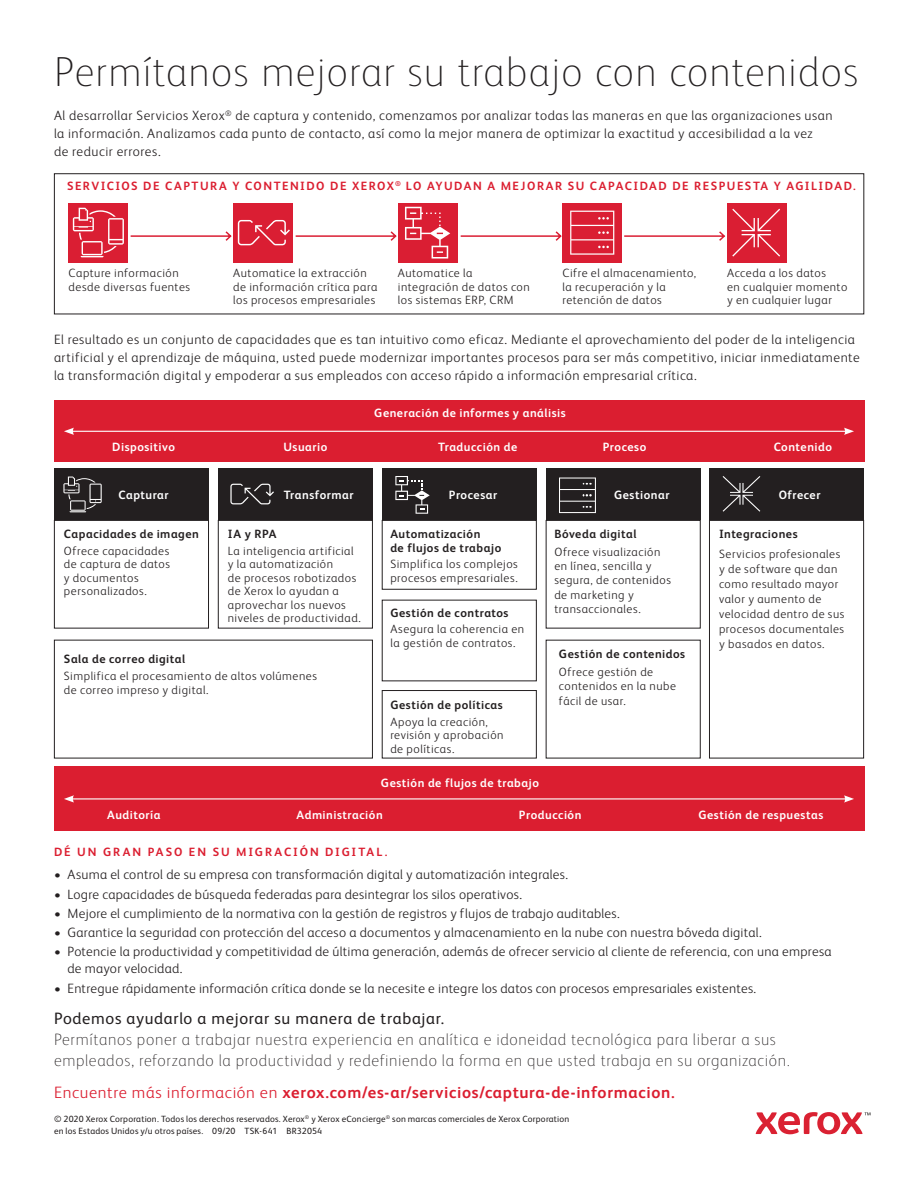
<style>
.page{position:relative;width:918px;height:1188px;background:#fff}
.page>*{position:absolute;margin:0;border:0;box-sizing:border-box;transform-origin:0 0}
.Header_Inside_Spread{font:100 42px "Xerox Sans";letter-spacing:.025em;color:#231f20}
.Call_to_action{font:100 16.5px/21px "Xerox Sans";letter-spacing:.04em;color:#231f20}
.Call_to_action-2{font:700 16.5px "Xerox Sans";letter-spacing:.04em;color:#db1e30}
.Body_Text{font:300 13.5px/18px "Xerox Sans";letter-spacing:.025em;color:#231f20}
.Body_Subhead_Level_2{font:300 12px/13.5px "Xerox Sans";letter-spacing:.045em;color:#231f20}
.Body_Text-2{font:700 12px "Xerox Sans";letter-spacing:.04em;color:#fff}
.Body_Subhead_Level_2-2{font:700 12px/13.5px "Xerox Sans";letter-spacing:.04em;color:#231f20}
.Body_Subhead{font:700 12px "Xerox Sans";letter-spacing:.125em;color:#db1e30}
.Body_Subhead-2{font:700 12px "Xerox Sans";letter-spacing:.165em;color:#db1e30}
.Legal{font:9px/12px "Xerox Sans";letter-spacing:.02em;color:#231f20}
.s1{font-weight:400}
.s2{font-weight:300}
</style>
<div class="page">
<svg style="left:756px;top:1112px;width:114px;height:22px"></svg>
<div style="left:54px;top:469px;width:155px;height:51px;background:#231f20"></div>
<div style="left:218px;top:469px;width:155px;height:51px;background:#231f20"></div>
<div style="left:382px;top:469px;width:155px;height:51px;background:#231f20"></div>
<div style="left:546px;top:469px;width:155px;height:51px;background:#231f20"></div>
<div style="left:709px;top:469px;width:155px;height:51px;background:#231f20"></div>
<svg style="left:63px;top:477px;width:39px;height:35px"></svg>
<svg style="left:230px;top:484px;width:44px;height:20px"></svg>
<svg style="left:395px;top:476px;width:35px;height:38px"></svg>
<svg style="left:559px;top:478px;width:37px;height:35px"></svg>
<svg style="left:723px;top:476px;width:37px;height:36px"></svg>
<div style="left:54px;top:520px;width:155px;height:108px;border:1px solid #231f20"></div>
<div style="left:218px;top:520px;width:155px;height:108px;border:1px solid #231f20"></div>
<div style="left:382px;top:520px;width:155px;height:70px;border:1px solid #231f20"></div>
<div style="left:546px;top:520px;width:155px;height:108px;border:1px solid #231f20"></div>
<div style="left:709px;top:520px;width:155px;height:238px;border:1px solid #231f20"></div>
<div style="left:382px;top:690px;width:155px;height:68px;border:1px solid #231f20"></div>
<div style="left:54px;top:400px;width:810px;height:62px;background:#db1e30"></div>
<hr style="left:72px;top:431px;width:774px;height:1px;background:#fff">
<svg style="left:64px;top:428px;width:10px;height:7px"></svg>
<svg style="left:844px;top:428px;width:10px;height:7px"></svg>
<div style="left:54px;top:767px;width:810px;height:64px;background:#db1e30"></div>
<hr style="left:72px;top:798px;width:774px;height:1px;background:#fff">
<svg style="left:64px;top:795px;width:10px;height:8px"></svg>
<svg style="left:844px;top:795px;width:10px;height:8px"></svg>
<div style="left:54px;top:173px;width:810px;height:141px;border:1px solid #231f20"></div>
<svg style="left:460px;top:230px;width:103px;height:12px"></svg>
<svg style="left:624px;top:231px;width:102px;height:10px"></svg>
<div style="left:69px;top:203px;width:59px;height:59px;background:#da1e33"></div>
<div style="left:233px;top:203px;width:60px;height:59px;background:#da1e33"></div>
<svg style="left:73px;top:208px;width:324px;height:49px"></svg>
<div style="left:398px;top:203px;width:59px;height:59px;background:#da1e33"></div>
<svg style="left:405px;top:207px;width:45px;height:52px"></svg>
<div style="left:563px;top:203px;width:59px;height:59px;background:#da1e33"></div>
<svg style="left:570px;top:211px;width:44px;height:44px"></svg>
<div style="left:727px;top:203px;width:60px;height:59px;background:#da1e33"></div>
<svg style="left:732px;top:209px;width:48px;height:48px"></svg>
<p class="Header_Inside_Spread" style="left:54px;top:45px;width:806px">Permítanos mejorar su trabajo con contenidos</p>
<p class="Body_Text" style="left:54px;top:106px;width:780px">Al desarrollar Servicios Xerox<sup>®</sup> de captura y contenido, comenzamos por analizar todas las maneras en que las organizaciones usan la información. Analizamos cada punto de contacto, así como la mejor manera de optimizar la exactitud y accesibilidad a la vez<br>de reducir errores.</p>
<p class="Body_Subhead" style="left:67px;top:178px;width:790px">SERVICIOS DE CAPTURA Y CONTENIDO DE XEROX<sup>®</sup> LO AYUDAN A MEJORAR SU CAPACIDAD DE RESPUESTA Y AGILIDAD.</p>
<p class="Body_Subhead_Level_2" style="left:69px;top:266px;width:123px">Capture información desde diversas fuentes</p>
<p class="Body_Subhead_Level_2" style="left:233px;top:266px;width:146px">Automatice la extracción de información crítica para los procesos empresariales</p>
<p class="Body_Subhead_Level_2" style="left:398px;top:266px;width:133px">Automatice la integración de datos con los sistemas ERP, CRM</p>
<p class="Body_Subhead_Level_2" style="left:563px;top:266px;width:135px">Cifre el almacenamiento, la recuperación y la retención de datos</p>
<p class="Body_Subhead_Level_2" style="left:727px;top:266px;width:122px">Acceda a los datos<br>en cualquier momento y en cualquier lugar</p>
<p class="Body_Text" style="left:54px;top:330px;width:807px">El resultado es un conjunto de capacidades que es tan intuitivo como eficaz. Mediante el aprovechamiento del poder de la inteligencia artificial y el aprendizaje de máquina, usted puede modernizar importantes procesos para ser más competitivo, iniciar inmediatamente la transformación digital y empoderar a sus empleados con acceso rápido a información empresarial crítica.</p>
<p class="Body_Text-2" style="left:374px;top:405px;width:193px">Generación de informes y análisis</p>
<p class="Body_Text-2" style="left:112px;top:439px;width:64px">Dispositivo</p>
<p class="Body_Text-2" style="left:283px;top:439px;width:45px">Usuario</p>
<p class="Body_Text-2" style="left:438px;top:439px;width:81px">Traducción de</p>
<p class="Body_Text-2" style="left:603px;top:439px;width:45px">Proceso</p>
<p class="Body_Text-2" style="left:774px;top:439px;width:60px">Contenido</p>
<p class="Body_Text-2" style="left:119px;top:487px;width:52px">Capturar</p>
<p class="Body_Text-2" style="left:284px;top:487px;width:71px">Transformar</p>
<p class="Body_Text-2" style="left:449px;top:487px;width:50px">Procesar</p>
<p class="Body_Text-2" style="left:614px;top:487px;width:57px">Gestionar</p>
<p class="Body_Text-2" style="left:779px;top:487px;width:43px">Ofrecer</p>
<p class="Body_Subhead_Level_2-2" style="left:64px;top:527px;width:137px">Capacidades de imagen</p>
<p class="Body_Subhead_Level_2" style="left:64px;top:543px;width:108px">Ofrece capacidades de captura de datos y documentos personalizados.</p>
<p class="Body_Subhead_Level_2-2" style="left:554px;top:527px;width:84px">Bóveda digital</p>
<p class="Body_Subhead_Level_2" style="left:554px;top:544px;width:118px;line-height:14.4px">Ofrece visualización en línea, sencilla y segura, de contenidos de marketing y transaccionales.</p>
<p class="Body_Subhead_Level_2-2" style="left:390px;top:527px;width:112px">Automatización<br>de flujos de trabajo</p>
<p class="Body_Subhead_Level_2" style="left:390px;top:557px;width:129px">Simplifica los complejos procesos empresariales.</p>
<p class="Body_Subhead_Level_2-2" style="left:390px;top:605px;width:120px">Gestión de contratos</p>
<p class="Body_Subhead_Level_2" style="left:390px;top:622px;width:135px">Asegura la coherencia en la gestión de contratos.</p>
<p class="Body_Subhead_Level_2-2" style="left:228px;top:527px;width:50px">IA y RPA</p>
<p class="Body_Subhead_Level_2" style="left:228px;top:543px;width:135px">La inteligencia artificial y la automatización<br>de procesos robotizados de Xerox lo ayudan a aprovechar los nuevos niveles de productividad.</p>
<p class="Body_Subhead_Level_2-2" style="left:719px;top:527px;width:80px">Integraciones</p>
<p class="Body_Subhead_Level_2" style="left:719px;top:546px;width:127px;line-height:15px">Servicios profesionales y de software que dan como resultado mayor valor y aumento de velocidad dentro de sus procesos documentales y basados en datos.</p>
<p class="Body_Subhead_Level_2-2" style="left:559px;top:647px;width:128px">Gestión de contenidos</p>
<p class="Body_Subhead_Level_2" style="left:559px;top:664px;width:119px;line-height:14.4px">Ofrece gestión de contenidos en la nube fácil de usar.</p>
<p class="Body_Subhead_Level_2-2" style="left:64px;top:651px;width:123px">Sala de correo digital</p>
<p class="Body_Subhead_Level_2" style="left:64px;top:668px;width:255px;line-height:14.4px">Simplifica el procesamiento de altos volúmenes de correo impreso y digital.</p>
<p class="Body_Subhead_Level_2-2" style="left:390px;top:698px;width:114px">Gestión de políticas</p>
<p class="Body_Subhead_Level_2" style="left:390px;top:714px;width:115px">Apoya la creación, revisión y aprobación de políticas.</p>
<p class="Body_Text-2" style="left:381px;top:775px;width:160px">Gestión de flujos de trabajo</p>
<p class="Body_Text-2" style="left:107px;top:807px;width:55px">Auditoría</p>
<p class="Body_Text-2" style="left:297px;top:807px;width:88px">Administración</p>
<p class="Body_Text-2" style="left:519px;top:807px;width:64px">Producción</p>
<p class="Body_Text-2" style="left:698px;top:807px;width:127px">Gestión de respuestas</p>
<p class="Body_Subhead-2" style="left:54px;top:843px;width:335px">DÉ UN GRAN PASO EN SU MIGRACIÓN DIGITAL.</p>
<p class="Body_Text" style="left:54px;top:865px;width:516px">• Asuma el control de su empresa con transformación digital y automatización integrales.</p>
<p class="Body_Text" style="left:54px;top:884px;width:470px">• Logre capacidades de búsqueda federadas para desintegrar los silos operativos.</p>
<p class="Body_Text" style="left:54px;top:904px;width:567px">• Mejore el cumplimiento de la normativa con la gestión de registros y flujos de trabajo auditables.</p>
<p class="Body_Text" style="left:54px;top:923px;width:709px">• Garantice la seguridad con protección del acceso a documentos y almacenamiento en la nube con nuestra bóveda digital.</p>
<p class="Body_Text" style="left:68px;top:943px;width:766px;line-height:17.1px;text-indent:-14px">• Potencie la productividad y competitividad de última generación, además de ofrecer servicio al cliente de referencia, con una empresa de mayor velocidad.</p>
<p class="Body_Text" style="left:54px;top:978px;width:704px">• Entregue rápidamente información crítica donde se la necesite e integre los datos con procesos empresariales existentes.</p>
<p class="Call_to_action" style="left:54px;top:1007px;width:737px"><span class="s1">Podemos ayudarlo a mejorar su manera de trabajar.<br></span>Permítanos poner a trabajar nuestra experiencia en analítica e idoneidad tecnológica para liberar a sus empleados, reforzando la productividad y redefiniendo la forma en que usted trabaja en su organización.</p>
<p class="Call_to_action-2" style="left:54px;top:1081px;width:622px"><span class="s2">Encuentre más información en</span> xerox.com/es-ar/servicios/captura-de-informacion.</p>
<p class="Legal" style="left:54px;top:1112px;width:517px">© 2020 Xerox Corporation. Todos los derechos reservados. Xerox<sup>®</sup> y Xerox eConcierge<sup>®</sup> son marcas comerciales de Xerox Corporation en los Estados Unidos y/u otros países. 09/20 TSK-641 BR32054</p>
</div>
